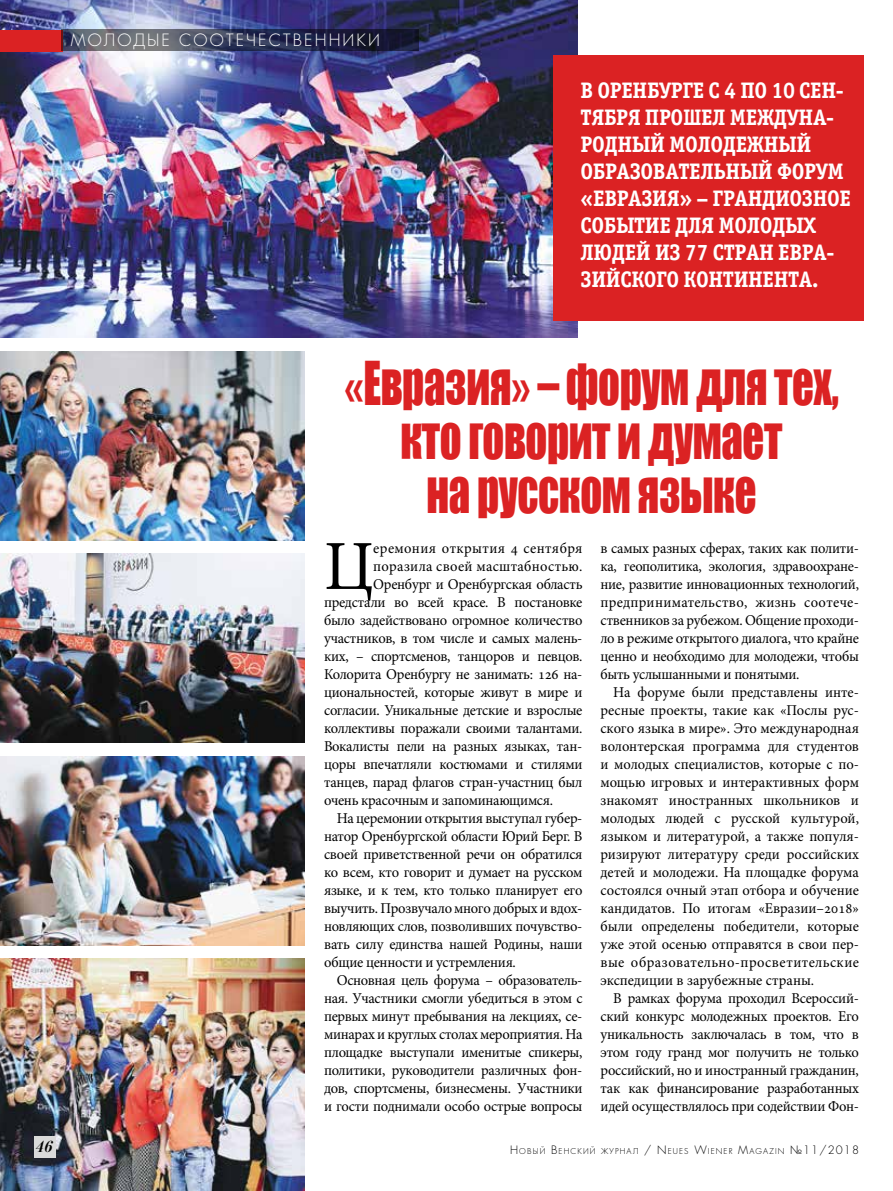
<style>
.page{position:relative;width:893px;height:1191px;background:#fff}
.page>*{position:absolute;margin:0;border:0;box-sizing:border-box;transform-origin:0 0}
.t1{font:70.35px "Minion Pro";color:#000}
.t2{font:55.5px/54px "Impact";letter-spacing:-.01em;color:#db2223;text-align:center;scale:.77 1}
.t3{font:700 22.5px/27px "Officina Serif C";letter-spacing:-.02em;color:#fff;scale:.96 1}
.t4{font:16.5px "Favorit Light C";letter-spacing:.13em;color:#fff}
.t5{font:italic 16.5px "Paragon Nord C";color:#000}
.t6{font:15px/18px "Minion Pro";letter-spacing:-.02em;color:#000;text-align:justify}
.t7{font:15px "Minion Pro";letter-spacing:.02em;color:#000}
.t8{font:15px "Minion Pro";letter-spacing:.03em;color:#000}
.t9{font:7.8px "Favorit Light C";letter-spacing:.145em;color:#000}
.s1{font-family:"Myriad Pro";font-weight:700}
.s2{font-size:11.25px}
</style>
<div class="page">
<img style="left:0;top:0;width:578px;height:338px">
<div style="left:554px;top:55px;width:310px;height:265px;background:#db2223"></div>
<div style="left:0;top:30px;width:62px;height:21px;background:#db2223"></div>
<img style="left:0;top:351px;width:304px;height:189px">
<img style="left:0;top:756px;width:304px;height:189px">
<img style="left:0;top:554px;width:304px;height:188px">
<img style="left:0;top:959px;width:304px;height:232px">
<div style="left:34px;top:1136px;width:21px;height:22px;background:#dadada"></div>
<svg style="left:61px;top:29px;width:357px;height:22px"></svg>
<p class="t4" style="left:71px;top:30px;width:311px">МОЛОДЫЕ СООТЕЧЕСТВЕННИКИ</p>
<h3 class="t3" style="left:580px;top:78px;width:283px">В ОРЕНБУРГЕ С 4 ПО 10 СЕН-<br>ТЯБРЯ ПРОШЕЛ МЕЖДУНА-<br>РОДНЫЙ МОЛОДЕЖНЫЙ<br>ОБРАЗОВАТЕЛЬНЫЙ ФОРУМ «ЕВРАЗИЯ» – ГРАНДИОЗНОЕ<br>СОБЫТИЕ ДЛЯ МОЛОДЫХ<br>ЛЮДЕЙ ИЗ 77 СТРАН ЕВРА-<br>ЗИЙСКОГО КОНТИНЕНТА.</h3>
<p class="t5" style="left:35px;top:1137px;width:19px">46</p>
<h2 class="t2" style="left:344px;top:355px;width:644px"><span class="s1">«</span>Евразия<span class="s1">»</span> – форум для тех, кто говорит и думает<br>на русском языке</h2>
<h1 class="t1" style="left:324px;top:519px;width:52px">Ц</h1>
<p class="t8" style="left:373px;top:538px;width:211px">еремония открытия 4 сентября</p>
<p class="t7" style="left:373px;top:556px;width:211px">поразила своей масштабностью.</p>
<p class="t6" style="left:373px;top:575px;width:211px">Оренбург и Оренбургская область</p>
<p class="t6" style="left:324px;top:593px;width:260px">предстали во всей красе. В постановке</p>
<p class="t6" style="left:324px;top:611px;width:260px">было задействовано огромное количество</p>
<p class="t6" style="left:324px;top:629px;width:260px">участников, в том числе и самых малень-</p>
<p class="t6" style="left:324px;top:647px;width:260px">ких, – спортсменов, танцоров и певцов.</p>
<p class="t6" style="left:324px;top:665px;width:260px">Колорита Оренбургу не занимать: 126 на-</p>
<p class="t6" style="left:324px;top:683px;width:260px">циональностей, которые живут в мире и</p>
<p class="t6" style="left:324px;top:701px;width:260px">согласии. Уникальные детские и взрослые</p>
<p class="t6" style="left:324px;top:719px;width:260px">коллективы поражали своими талантами.</p>
<p class="t6" style="left:324px;top:737px;width:260px">Вокалисты пели на разных языках, тан-</p>
<p class="t6" style="left:324px;top:755px;width:260px">цоры впечатляли костюмами и стилями</p>
<p class="t6" style="left:324px;top:773px;width:260px">танцев, парад флагов стран-участниц был</p>
<p class="t6" style="left:324px;top:791px;width:231px">очень красочным и запоминающимся.</p>
<p class="t6" style="left:337px;top:809px;width:247px">На церемонии открытия выступал губер-</p>
<p class="t6" style="left:324px;top:827px;width:260px">натор Оренбургской области Юрий Берг. В</p>
<p class="t6" style="left:324px;top:845px;width:260px">своей приветственной речи он обратился</p>
<p class="t6" style="left:324px;top:863px;width:260px">ко всем, кто говорит и думает на русском</p>
<p class="t6" style="left:324px;top:881px;width:260px">языке, и к тем, кто только планирует его</p>
<p class="t6" style="left:324px;top:899px;width:260px">выучить. Прозвучало много добрых и вдох-</p>
<p class="t6" style="left:324px;top:917px;width:260px">новляющих слов, позволивших почувство-</p>
<p class="t6" style="left:324px;top:935px;width:260px">вать силу единства нашей Родины, наши</p>
<p class="t6" style="left:324px;top:953px;width:193px">общие ценности и устремления.</p>
<p class="t6" style="left:337px;top:971px;width:247px">Основная цель форума – образователь-</p>
<p class="t6" style="left:324px;top:989px;width:260px">ная. Участники смогли убедиться в этом с</p>
<p class="t6" style="left:324px;top:1007px;width:260px">первых минут пребывания на лекциях, се-</p>
<p class="t6" style="left:324px;top:1025px;width:260px">минарах и круглых столах мероприятия. На</p>
<p class="t6" style="left:324px;top:1043px;width:260px">площадке выступали именитые спикеры,</p>
<p class="t6" style="left:324px;top:1061px;width:260px">политики, руководители различных фон-</p>
<p class="t6" style="left:324px;top:1079px;width:260px">дов, спортсмены, бизнесмены. Участники</p>
<p class="t6" style="left:324px;top:1097px;width:260px">и гости поднимали особо острые вопросы</p>
<p class="t6" style="left:600px;top:539px;width:260px">в самых разных сферах, таких как полити&shy;ка, геополитика, экология, здравоохране&shy;ние, развитие инновационных технологий, предпринимательство, жизнь соотече&shy;ственников за рубежом. Общение проходи&shy;ло в режиме открытого диалога, что крайне ценно и необходимо для молодежи, чтобы быть услышанными и понятыми.</p>
<p class="t6" style="left:600px;top:683px;width:260px;text-indent:13px">На форуме были представлены инте&shy;ресные проекты, такие как «Послы рус&shy;ского языка в мире». Это международная волонтерская программа для студентов и молодых специалистов, которые с по&shy;мощью игровых и интерактивных форм знакомят иностранных школьников и молодых людей с русской культурой, языком и литературой, а также популя&shy;ризируют литературу среди российских детей и молодежи. На площадке форума состоялся очный этап отбора и обучение кандидатов. По итогам «Евразии–2018» были определены победители, которые уже этой осенью отправятся в свои пер&shy;вые образовательно-просветительские экспедиции в зарубежные страны.</p>
<p class="t6" style="left:600px;top:989px;width:260px;text-indent:13px">В рамках форума проходил Всероссий&shy;ский конкурс молодежных проектов. Его уникальность заключалась в том, что в этом году гранд мог получить не только российский, но и иностранный гражданин, так как финансирование разработанных идей осуществлялось при содействии Фон-</p>
<p class="t9" style="left:510px;top:1145px;width:350px"><span class="s2">Н</span>ОВЫЙ <span class="s2">В</span>ЕНСКИЙ ЖУРНАЛ <span class="s2">/</span> <span class="s2">N</span>EUES <span class="s2">W</span>IEN ER <span class="s2">M</span>AGAZIN <span class="s2">№11/2018</span></p>
</div>
